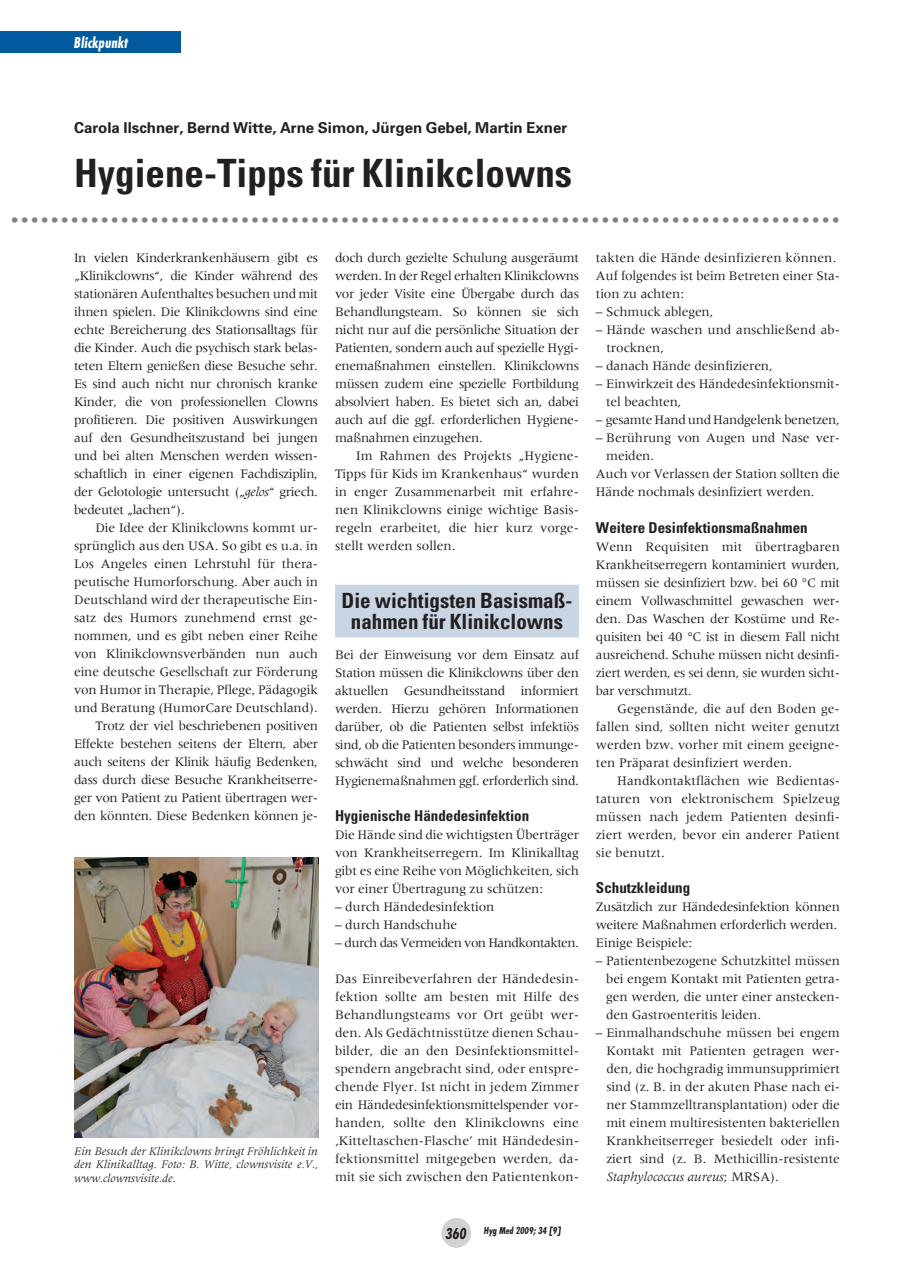
<style>
.page{position:relative;width:914px;height:1284px;background:#fff}
.page>*{position:absolute;margin:0;border:0;box-sizing:border-box;transform-origin:0 0}
.t1{font:700 condensed 39px "Univers";color:#231f20}
.t2{font:700 36px "Meridien";color:#808285}
.t3{font:700 condensed 21px/21px "Univers";color:#231f20;text-align:center}
.t4{font:italic 700 condensed 16.5px "Futura T";color:#fff}
.t5{font:italic 700 condensed 16.5px "Futura T";color:#231f20}
.t6{font:700 condensed 15px "Univers";color:#231f20}
.t7{font:700 15px "Univers";color:#231f20}
.t8{font:13.5px/18px "Meridien";letter-spacing:-.01em;color:#231f20;text-align:justify}
.t9{font:13.5px "Meridien";letter-spacing:-.04em;color:#231f20}
.t10{font:italic 12px/13.5px "Meridien";color:#231f20;text-align:justify}
.t11{font:italic 700 condensed 10.5px "Futura T";color:#231f20}
.s1{font-style:italic}
</style>
<div class="page">
<div style="left:0;top:32px;width:180px;height:21px;background:#015a9d"></div>
<div style="left:441px;top:1218px;width:30px;height:29px;background:#d1d2d4;border-radius:50%"></div>
<div style="left:335px;top:585px;width:244px;height:52px;background:#c9d5e3"></div>
<img style="left:74px;top:857px;width:244px;height:280px">
<p class="t4" style="left:74px;top:33px;width:55px">Blickpunkt</p>
<p class="t7" style="left:74px;top:118px;width:494px">Carola Ilschner, Bernd Witte, Arne Simon, Jürgen Gebel, Martin Exner</p>
<h1 class="t1" style="left:74px;top:149px;width:499px">Hygiene-Tipps für Klinikclowns</h1>
<h2 class="t2" style="left:10px;top:190px;width:832px">...................................................................................</h2>
<p class="t8" style="left:596px;top:249px;width:245px;text-align:left">takten die Hände desinfizieren können.<br>Auf folgendes ist beim Betreten einer Sta&shy;tion zu achten:</p>
<p class="t8" style="left:596px;top:303px;width:119px">– Schmuck ablegen,</p>
<p class="t8" style="left:606px;top:321px;width:235px;text-indent:-11px">– Hände waschen und anschließend ab&shy;trocknen,</p>
<p class="t8" style="left:596px;top:357px;width:178px">– danach Hände desinfizieren,</p>
<p class="t8" style="left:606px;top:375px;width:235px;text-indent:-10px">– Einwirkzeit des Händedesinfektionsmit&shy;tel beachten,</p>
<p class="t8" style="left:596px;top:411px;width:245px">– gesamte Hand und Handgelenk benetzen,</p>
<p class="t8" style="left:596px;top:429px;width:245px">– Berührung von Augen und Nase ver-</p>
<p class="t8" style="left:606px;top:447px;width:49px">meiden.</p>
<p class="t8" style="left:596px;top:465px;width:245px">Auch vor Verlassen der Station sollten die</p>
<p class="t8" style="left:596px;top:483px;width:220px">Hände nochmals desinfiziert werden.</p>
<p class="t6" style="left:596px;top:518px;width:213px">Weitere Desinfektionsmaßnahmen</p>
<p class="t8" style="left:596px;top:537px;width:245px">Wenn Requisiten mit übertragbaren Krankheitserregern kontaminiert wurden, müssen sie desinfiziert bzw. bei 60 °C mit einem Vollwaschmittel gewaschen wer&shy;den. Das Waschen der Kostüme und Re&shy;quisiten bei 40 °C ist in diesem Fall nicht ausreichend. Schuhe müssen nicht desinfi&shy;ziert werden, es sei denn, sie wurden sicht&shy;bar verschmutzt.</p>
<p class="t8" style="left:596px;top:699px;width:245px;text-indent:21px">Gegenstände, die auf den Boden ge&shy;fallen sind, sollten nicht weiter genutzt werden bzw. vorher mit einem geeigne&shy;ten Präparat desinfiziert werden.</p>
<p class="t8" style="left:596px;top:771px;width:245px;text-indent:21px">Handkontaktflächen wie Bedientas&shy;taturen von elektronischem Spielzeug müssen nach jedem Patienten desinfi&shy;ziert werden, bevor ein anderer Patient sie benutzt.</p>
<p class="t6" style="left:596px;top:878px;width:96px">Schutzkleidung</p>
<p class="t8" style="left:596px;top:897px;width:245px;text-align:left">Zusätzlich zur Händedesinfektion können weitere Maßnahmen erforderlich werden.<br>Einige Beispiele:</p>
<p class="t8" style="left:606px;top:951px;width:235px;text-indent:-10px">– Patientenbezogene Schutzkittel müssen bei engem Kontakt mit Patienten getra&shy;gen werden, die unter einer anstecken&shy;den Gastroenteritis leiden.</p>
<p class="t8" style="left:606px;top:1023px;width:235px;text-indent:-10px">– Einmalhandschuhe müssen bei engem Kontakt mit Patienten getragen wer&shy;den, die hochgradig immunsupprimiert sind (z. B. in der akuten Phase nach ei&shy;ner Stammzelltransplantation) oder die mit einem multiresistenten bakteriellen Krankheitserreger besiedelt oder infi&shy;ziert sind (z. B. Methicillin-resistente <span class="s1">Staphylococcus aureus</span>; MRSA).</p>
<p class="t8" style="left:74px;top:249px;width:245px">In vielen Kinderkrankenhäusern gibt es „Klinikclowns“, die Kinder während des stationären Aufenthaltes besuchen und mit ihnen spielen. Die Klinikclowns sind eine echte Bereicherung des Stationsalltags für die Kinder. Auch die psychisch stark belas&shy;teten Eltern genießen diese Besuche sehr.<br>Es sind auch nicht nur chronisch kranke Kinder, die von professionellen Clowns profitieren. Die positiven Auswirkungen auf den Gesundheitszustand bei jungen und bei alten Menschen werden wissen&shy;schaftlich in einer eigenen Fachdisziplin, der Gelotologie untersucht („<span class="s1">gelos</span>“ griech. bedeutet „lachen“).</p>
<p class="t8" style="left:74px;top:519px;width:245px;text-align:right">Die Idee der Klinikclowns kommt ur&shy;sprünglich aus den USA. So gibt es u.a. in Los Angeles einen Lehrstuhl für thera&shy;peutische Humorforschung. Aber auch in Deutschland wird der therapeutische Ein&shy;satz des Humors zunehmend ernst ge&shy;nommen, und es gibt neben einer Reihe von Klinikclownsverbänden nun auch eine deutsche Gesellschaft zur Förderung von Humor in Therapie, Pflege, Pädagogik und Beratung (HumorCare Deutschland).<br>Trotz der viel beschriebenen positiven Effekte bestehen seitens der Eltern, aber auch seitens der Klinik häufig Bedenken, dass durch diese Besuche Krankheitserre&shy;ger von Patient zu Patient übertragen wer&shy;den könnten. Diese Bedenken können je-</p>
<p class="t8" style="left:335px;top:249px;width:245px">doch durch gezielte Schulung ausgeräumt werden. In der Regel erhalten Klinikclowns vor jeder Visite eine Übergabe durch das Behandlungsteam. So können sie sich nicht nur auf die persönliche Situation der Patienten, sondern auch auf spezielle Hygi&shy;enemaßnahmen einstellen. Klinikclowns müssen zudem eine spezielle Fortbildung absolviert haben. Es bietet sich an, dabei auch auf die ggf. erforderlichen Hygiene&shy;maßnahmen einzugehen.</p>
<p class="t8" style="left:335px;top:447px;width:245px;text-indent:21px">Im Rahmen des Projekts „Hygiene-Tipps für Kids im Krankenhaus“ wurden in enger Zusammenarbeit mit erfahre&shy;nen Klinikclowns einige wichtige Basis&shy;regeln erarbeitet, die hier kurz vorge&shy;stellt werden sollen.</p>
<h3 class="t3" style="left:341px;top:589px;width:232px">Die wichtigsten Basismaß&shy;nahmen für Klinikclowns</h3>
<p class="t8" style="left:335px;top:645px;width:245px">Bei der Einweisung vor dem Einsatz auf Station müssen die Klinikclowns über den aktuellen Gesundheitsstand informiert werden. Hierzu gehören Informationen darüber, ob die Patienten selbst infektiös sind, ob die Patienten besonders immunge&shy;schwächt sind und welche besonderen Hygienemaßnahmen ggf. erforderlich sind.</p>
<p class="t6" style="left:335px;top:806px;width:196px">Hygienische Händedesinfektion</p>
<p class="t8" style="left:335px;top:825px;width:245px">Die Hände sind die wichtigsten Überträger von Krankheitserregern. Im Klinikalltag gibt es eine Reihe von Möglichkeiten, sich vor einer Übertragung zu schützen:</p>
<p class="t8" style="left:335px;top:897px;width:161px">– durch Händedesinfektion</p>
<p class="t8" style="left:335px;top:915px;width:124px">– durch Handschuhe</p>
<p class="t9" style="left:335px;top:934px;width:245px">– durch das Vermeiden von Handkontakten.</p>
<p class="t8" style="left:335px;top:969px;width:245px">Das Einreibeverfahren der Händedesin&shy;fektion sollte am besten mit Hilfe des Behandlungsteams vor Ort geübt wer&shy;den. Als Gedächtnisstütze dienen Schau&shy;bilder, die an den Desinfektionsmittel&shy;spendern angebracht sind, oder entspre&shy;chende Flyer. Ist nicht in jedem Zimmer ein Händedesinfektionsmittelspender vor&shy;handen, sollte den Klinikclowns eine ‚Kitteltaschen-Flasche’ mit Händedesin&shy;fektionsmittel mitgegeben werden, da&shy;mit sie sich zwischen den Patientenkon-</p>
<p class="t10" style="left:74px;top:1144px;width:245px">Ein Besuch der Klinikclowns bringt Fröhlichkeit in den Klinikalltag. Foto: B. Witte, clownsvisite e.V., www.clownsvisite.de.</p>
<p class="t5" style="left:445px;top:1223px;width:23px">360</p>
<p class="t11" style="left:484px;top:1224px;width:79px">Hyg Med 2009; 34 [9]</p>
</div>
